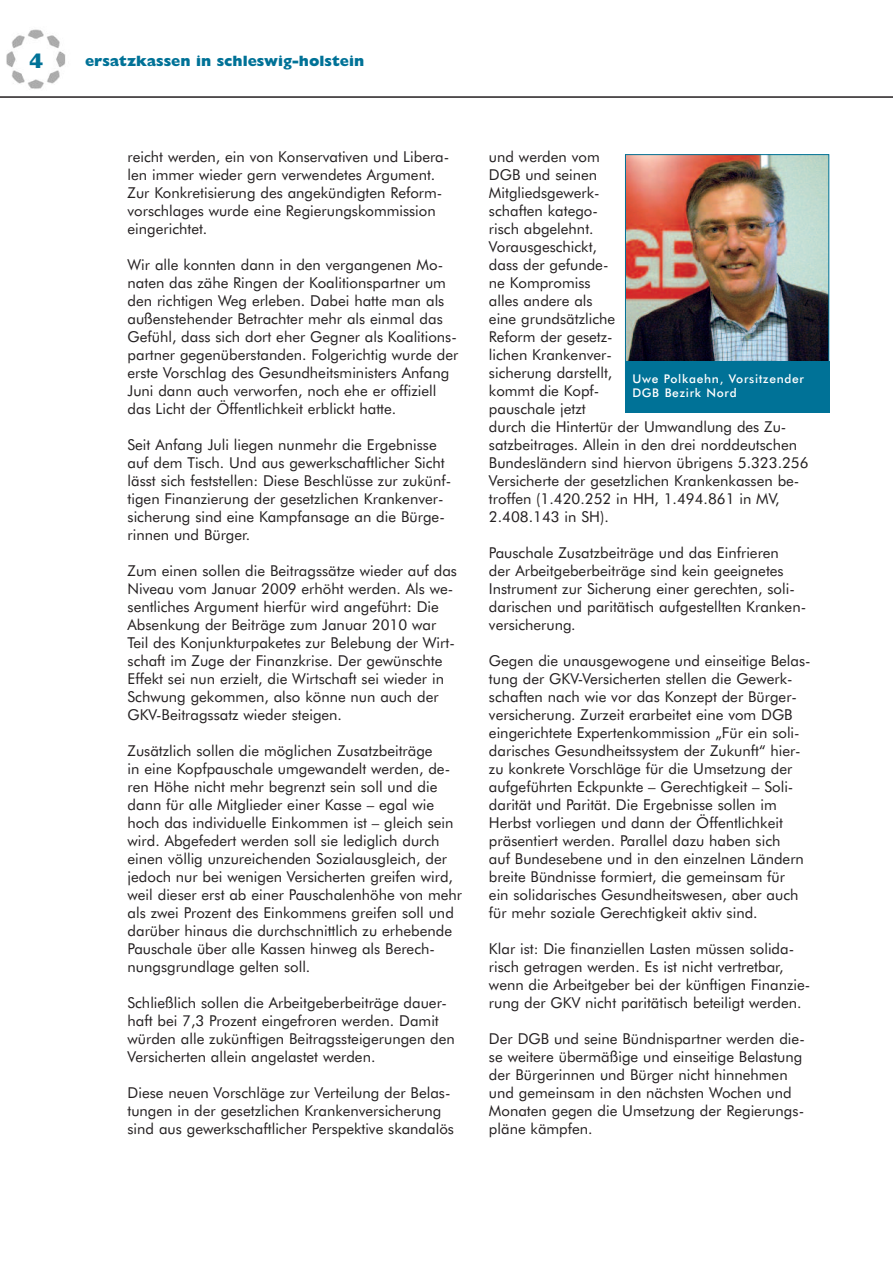
<style>
.page{position:relative;width:893px;height:1263px;background:#fff}
.page>*{position:absolute;margin:0;border:0;box-sizing:border-box;transform-origin:0 0}
.t1{font:800 21px "Gill Sans";color:#007297}
.t2{font:15px/18px "Futura BT";color:#231f20}
.t3{font:800 15px "Gill Sans";color:#007297}
.t4{font:500 12px/14.4px "Futura BT";letter-spacing:.06em;color:#fff}
</style>
<div class="page">
<img style="left:6px;top:29px;width:60px;height:60px">
<hr style="left:0;top:96px;width:893px;height:2px;background:#231f20">
<img style="left:627px;top:156px;width:200px;height:205px">
<div style="left:625px;top:154px;width:204px;height:226px;border:1px solid #007297"></div>
<div style="left:625px;top:361px;width:204px;height:51px;background:#007297"></div>
<h1 class="t1" style="left:29px;top:53px;width:16px">4</h1>
<p class="t3" style="left:85px;top:56px;width:281px">ersatzkassen in schleswig-holstein</p>
<p class="t2" style="left:128px;top:149px;width:323px">reicht werden, ein von Konservativen und Libera&shy;len immer wieder gern verwendetes Argument.<br>Zur Konkretisierung des angekündigten Reform&shy;vorschlages wurde eine Regierungskommission eingerichtet.</p>
<p class="t2" style="left:128px;top:257px;width:332px">Wir alle konnten dann in den vergangenen Mo&shy;naten das zähe Ringen der Koalitionspartner um den richtigen Weg erleben. Dabei hatte man als außenstehender Betrachter mehr als einmal das Gefühl, dass sich dort eher Gegner als Koalitions&shy;partner gegenüberstanden. Folgerichtig wurde der erste Vorschlag des Gesundheitsministers Anfang Juni dann auch verworfen, noch ehe er offiziell das Licht der Öffentlichkeit erblickt hatte.</p>
<p class="t2" style="left:128px;top:437px;width:325px">Seit Anfang Juli liegen nunmehr die Ergebnisse auf dem Tisch. Und aus gewerkschaftlicher Sicht lässt sich feststellen: Diese Beschlüsse zur zukünf&shy;tigen Finanzierung der gesetzlichen Krankenver&shy;sicherung sind eine Kampfansage an die Bürge&shy;rinnen und Bürger.</p>
<p class="t2" style="left:128px;top:563px;width:331px">Zum einen sollen die Beitragssätze wieder auf das Niveau vom Januar 2009 erhöht werden. Als we&shy;sentliches Argument hierfür wird angeführt: Die Absenkung der Beiträge zum Januar 2010 war Teil des Konjunkturpaketes zur Belebung der Wirt&shy;schaft im Zuge der Finanzkrise. Der gewünschte Effekt sei nun erzielt, die Wirtschaft sei wieder in Schwung gekommen, also könne nun auch der GKV-Beitragssatz wieder steigen.</p>
<p class="t2" style="left:128px;top:743px;width:336px">Zusätzlich sollen die möglichen Zusatzbeiträge<br>in eine Kopfpauschale umgewandelt werden, de&shy;ren Höhe nicht mehr begrenzt sein soll und die dann für alle Mitglieder einer Kasse – egal wie hoch das individuelle Einkommen ist – gleich sein wird. Abgefedert werden soll sie lediglich durch einen völlig unzureichenden Sozialausgleich, der jedoch nur bei wenigen Versicherten greifen wird, weil dieser erst ab einer Pauschalenhöhe von mehr als zwei Prozent des Einkommens greifen soll und darüber hinaus die durchschnittlich zu erhebende Pauschale über alle Kassen hinweg als Berech&shy;nungsgrundlage gelten soll.</p>
<p class="t2" style="left:128px;top:995px;width:329px">Schließlich sollen die Arbeitgeberbeiträge dauer&shy;haft bei 7,3 Prozent eingefroren werden. Damit würden alle zukünftigen Beitragssteigerungen den Versicherten allein angelastet werden.</p>
<p class="t2" style="left:128px;top:1085px;width:328px">Diese neuen Vorschläge zur Verteilung der Belas&shy;tungen in der gesetzlichen Krankenversicherung sind aus gewerkschaftlicher Perspektive skandalös</p>
<p class="t2" style="left:489px;top:149px;width:321px">und werden vom<br>DGB und seinen<br>Mitgliedsgewerk-<br>schaften katego-<br>risch abgelehnt.<br>Vorausgeschickt,<br>dass der gefunde-<br>ne Kompromiss<br>alles andere als<br>eine grundsätzliche<br>Reform der gesetz-<br>lichen Krankenver-<br>sicherung darstellt,<br>kommt die Kopf-<br>pauschale jetzt<br>durch die Hintertür der Umwandlung des Zu&shy;satzbeitrages. Allein in den drei norddeutschen<br>Bundesländern sind hiervon übrigens 5.323.256<br>Versicherte der gesetzlichen Krankenkassen be&shy;troffen (1.420.252 in HH, 1.494.861 in MV,<br>2.408.143 in SH).</p>
<p class="t2" style="left:489px;top:545px;width:319px">Pauschale Zusatzbeiträge und das Einfrieren<br>der Arbeitgeberbeiträge sind kein geeignetes Instrument zur Sicherung einer gerechten, soli&shy;darischen und paritätisch aufgestellten Kranken&shy;versicherung.</p>
<p class="t2" style="left:489px;top:653px;width:323px">Gegen die unausgewogene und einseitige Belas&shy;tung der GKV-Versicherten stellen die Gewerk&shy;schaften nach wie vor das Konzept der Bürger&shy;versicherung. Zurzeit erarbeitet eine vom DGB eingerichtete Expertenkommission „Für ein soli&shy;darisches Gesundheitssystem der Zukunft“ hier&shy;zu konkrete Vorschläge für die Umsetzung der aufgeführten Eckpunkte – Gerechtigkeit – Soli&shy;darität und Parität. Die Ergebnisse sollen im Herbst vorliegen und dann der Öffentlichkeit präsentiert werden. Parallel dazu haben sich<br>auf Bundesebene und in den einzelnen Ländern breite Bündnisse formiert, die gemeinsam für<br>ein solidarisches Gesundheitswesen, aber auch für mehr soziale Gerechtigkeit aktiv sind.</p>
<p class="t2" style="left:489px;top:941px;width:323px">Klar ist: Die finanziellen Lasten müssen solida&shy;risch getragen werden. Es ist nicht vertretbar, wenn die Arbeitgeber bei der künftigen Finanzie&shy;rung der GKV nicht paritätisch beteiligt werden.</p>
<p class="t2" style="left:489px;top:1031px;width:318px">Der DGB und seine Bündnispartner werden die&shy;se weitere übermäßige und einseitige Belastung der Bürgerinnen und Bürger nicht hinnehmen und gemeinsam in den nächsten Wochen und Monaten gegen die Umsetzung der Regierungs&shy;pläne kämpfen.</p>
<p class="t4" style="left:632px;top:373px;width:173px">Uwe Polkaehn, Vorsitzender<br>DGB Bezirk Nord</p>
</div>
